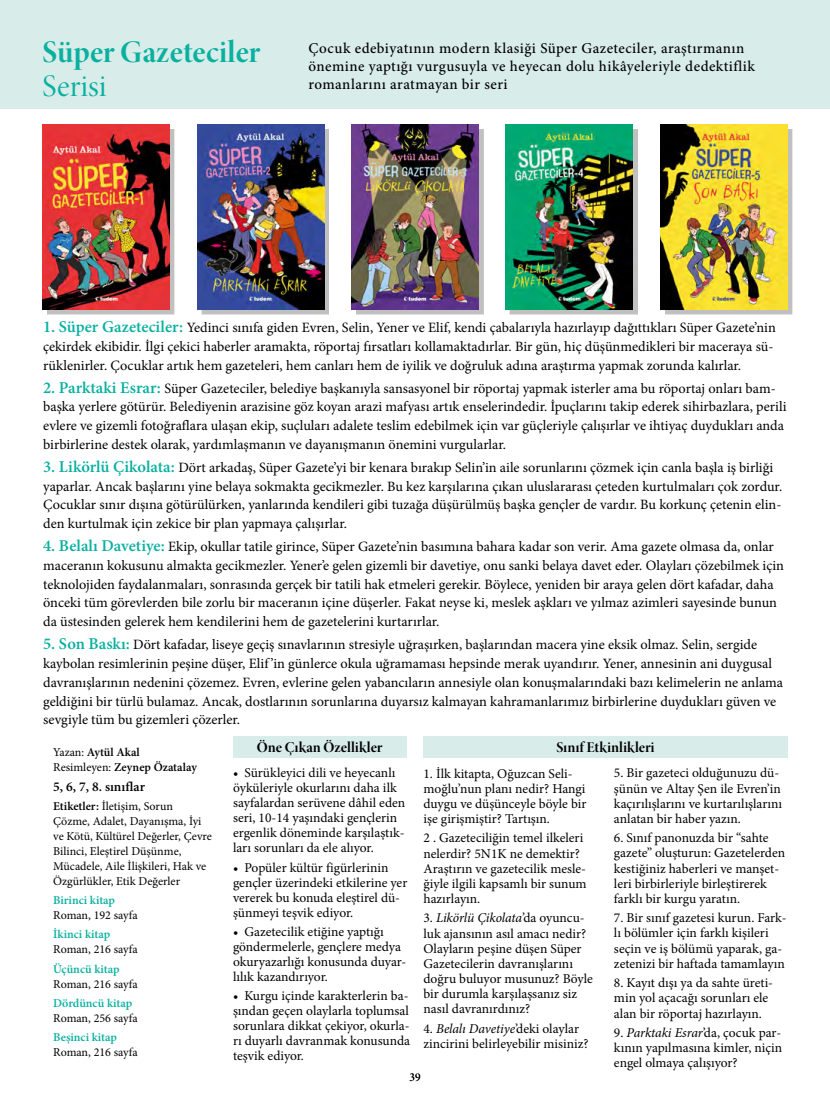
<style>
.page{position:relative;width:830px;height:1106px;background:#fff}
.page>*{position:absolute;margin:0;border:0;box-sizing:border-box;transform-origin:0 0}
.t1{font:31.5px "Minion Pro Bold Disp";color:#08b0a0}
.t2{font:31.5px "Minion Pro Disp";color:#08b0a0}
.t3{font:500 15px/18px "Minion Pro";letter-spacing:.03em;color:#000}
.t4{font:15px "Minion Pro Bold Disp";color:#000}
.t5{font:14.25px/18.8px "Minion Pro";color:#000}
.t6{font:13.5px/15.1px "Minion Pro";color:#000}
.t7{font:600 13.5px "Minion Pro";color:#000}
.t8{font:12px/15px "Minion Pro";color:#000}
.t9{font:600 12px "Minion Pro";color:#08b0a0}
.t10{font:600 12px/15px "Minion Pro";color:#000}
.t11{font:12px "Minion Pro Disp";color:#000}
.s1{font-weight:600;font-size:16.5px;color:#08b0a0}
.s2{font-weight:400}
.s3{font-weight:600}
.s4{font-style:italic}
</style>
<div class="page">
<div style="left:233px;top:736px;width:173px;height:21px;background:#d8ece9"></div>
<div style="left:423px;top:736px;width:364px;height:21px;background:#d8ece9"></div>
<div style="left:0;top:0;width:829px;height:108px;background:#d8ece9"></div>
<div style="left:47px;top:129px;width:128px;height:185px;background:#000;opacity:.25"></div>
<img style="left:43px;top:124px;width:126px;height:185px">
<div style="left:355px;top:129px;width:128px;height:185px;background:#000;opacity:.25"></div>
<img style="left:351px;top:124px;width:127px;height:185px">
<div style="left:201px;top:129px;width:128px;height:185px;background:#000;opacity:.25"></div>
<img style="left:197px;top:124px;width:127px;height:185px">
<div style="left:509px;top:129px;width:128px;height:185px;background:#000;opacity:.25"></div>
<img style="left:505px;top:124px;width:127px;height:185px">
<div style="left:664px;top:129px;width:128px;height:185px;background:#000;opacity:.25"></div>
<img style="left:660px;top:124px;width:127px;height:185px">
<h1 class="t1" style="left:43px;top:31px;width:219px">Süper Gazeteciler</h1>
<h1 class="t2" style="left:43px;top:67px;width:65px">Serisi</h1>
<p class="t3" style="left:308px;top:40px;width:448px">Çocuk edebiyatının modern klasiği Süper Gazeteciler, araştırmanın önemine yaptığı vurgusuyla ve heyecan dolu hikâyeleriyle dedektiflik romanlarını aratmayan bir seri</p>
<p class="t5" style="left:43px;top:318px;width:733px"><span class="s1">1. Süper Gazeteciler:</span> Yedinci sınıfa giden Evren, Selin, Yener ve Elif, kendi çabalarıyla hazırlayıp dağıttıkları Süper Gazete’nin çekirdek ekibidir. İlgi çekici haberler aramakta, röportaj fırsatları kollamaktadırlar. Bir gün, hiç düşünmedikleri bir maceraya sü&shy;rüklenirler. Çocuklar artık hem gazeteleri, hem canları hem de iyilik ve doğruluk adına araştırma yapmak zorunda kalırlar.</p>
<p class="t5" style="left:43px;top:379px;width:744px"><span class="s1">2. Parktaki Esrar:</span> Süper Gazeteciler, belediye başkanıyla sansasyonel bir röportaj yapmak isterler ama bu röportaj onları bam&shy;başka yerlere götürür. Belediyenin arazisine göz koyan arazi mafyası artık enselerindedir. İpuçlarını takip ederek sihirbazlara, perili evlere ve gizemli fotoğraflara ulaşan ekip, suçluları adalete teslim edebilmek için var güçleriyle çalışırlar ve ihtiyaç duydukları anda birbirlerine destek olarak, yardımlaşmanın ve dayanışmanın önemini vurgularlar.</p>
<p class="t5" style="left:43px;top:458px;width:740px"><span class="s1">3. Likörlü Çikolata:</span> Dört arkadaş, Süper Gazete’yi bir kenara bırakıp Selin’in aile sorunlarını çözmek için canla başla iş birliği yaparlar. Ancak başlarını yine belaya sokmakta gecikmezler. Bu kez karşılarına çıkan uluslararası çeteden kurtulmaları çok zordur.<br>Çocuklar sınır dışına götürülürken, yanlarında kendileri gibi tuzağa düşürülmüş başka gençler de vardır. Bu korkunç çetenin elin&shy;den kurtulmak için zekice bir plan yapmaya çalışırlar.</p>
<p class="t5" style="left:43px;top:537px;width:742px"><span class="s1">4. Belalı Davetiye:</span> Ekip, okullar tatile girince, Süper Gazete’nin basımına bahara kadar son verir. Ama gazete olmasa da, onlar maceranın kokusunu almakta gecikmezler. Yener’e gelen gizemli bir davetiye, onu sanki belaya davet eder. Olayları çözebilmek için teknolojiden faydalanmaları, sonrasında gerçek bir tatili hak etmeleri gerekir. Böylece, yeniden bir araya gelen dört kafadar, daha önceki tüm görevlerden bile zorlu bir maceranın içine düşerler. Fakat neyse ki, meslek aşkları ve yılmaz azimleri sayesinde bunun da üstesinden gelerek hem kendilerini hem de gazetelerini kurtarırlar.</p>
<p class="t5" style="left:43px;top:635px;width:741px"><span class="s1">5. Son Baskı:</span> Dört kafadar, liseye geçiş sınavlarının stresiyle uğraşırken, başlarından macera yine eksik olmaz. Selin, sergide kaybolan resimlerinin peşine düşer, Elif ’in günlerce okula uğramaması hepsinde merak uyandırır. Yener, annesinin ani duygusal davranışlarının nedenini çözemez. Evren, evlerine gelen yabancıların annesiyle olan konuşmalarındaki bazı kelimelerin ne anlama geldiğini bir türlü bulamaz. Ancak, dostlarının sorunlarına duyarsız kalmayan kahramanlarımız birbirlerine duydukları güven ve sevgiyle tüm bu gizemleri çözerler.</p>
<p class="t10" style="left:53px;top:745px;width:145px"><span class="s2">Yazan:</span> Aytül Akal<br><span class="s2">Resimleyen:</span> Zeynep Özatalay</p>
<p class="t7" style="left:53px;top:777px;width:93px">5, 6, 7, 8. sınıflar</p>
<p class="t8" style="left:53px;top:798px;width:160px"><span class="s3">Etiketler:</span> İletişim, Sorun<br>Çözme, Adalet, Dayanışma, İyi ve Kötü, Kültürel Değerler, Çevre<br>Bilinci, Eleştirel Düşünme,<br>Mücadele, Aile İlişkileri, Hak ve<br>Özgürlükler, Etik Değerler</p>
<p class="t9" style="left:53px;top:892px;width:63px">Birinci kitap</p>
<p class="t8" style="left:53px;top:907px;width:86px">Roman, 192 sayfa</p>
<p class="t9" style="left:53px;top:926px;width:58px">İkinci kitap</p>
<p class="t8" style="left:53px;top:942px;width:86px">Roman, 216 sayfa</p>
<p class="t9" style="left:53px;top:960px;width:68px">Üçüncü kitap</p>
<p class="t8" style="left:53px;top:976px;width:86px">Roman, 216 sayfa</p>
<p class="t9" style="left:53px;top:994px;width:80px">Dördüncü kitap</p>
<p class="t8" style="left:53px;top:1010px;width:86px">Roman, 256 sayfa</p>
<p class="t9" style="left:53px;top:1029px;width:65px">Beşinci kitap</p>
<p class="t8" style="left:53px;top:1044px;width:86px">Roman, 216 sayfa</p>
<p class="t4" style="left:257px;top:737px;width:127px">Öne Çıkan Özellikler</p>
<p class="t4" style="left:556px;top:737px;width:100px">Sınıf Etkinlikleri</p>
<p class="t6" style="left:233px;top:765px;width:174px">• Sürükleyici dili ve heyecanlı öyküleriyle okurlarını daha ilk sayfalardan serüvene dâhil eden seri, 10-14 yaşındaki gençlerin ergenlik döneminde karşılaştık&shy;ları sorunları da ele alıyor.</p>
<p class="t6" style="left:233px;top:860px;width:176px">• Popüler kültür figürlerinin gençler üzerindeki etkilerine yer vererek bu konuda eleştirel dü&shy;şünmeyi teşvik ediyor.</p>
<p class="t6" style="left:233px;top:924px;width:175px">• Gazetecilik etiğine yaptığı göndermelerle, gençlere medya okuryazarlığı konusunda duyar&shy;lılık kazandırıyor.</p>
<p class="t6" style="left:233px;top:988px;width:179px">• Kurgu içinde karakterlerin ba&shy;şından geçen olaylarla toplumsal sorunlara dikkat çekiyor, okurla&shy;rı duyarlı davranmak konusunda teşvik ediyor.</p>
<p class="t6" style="left:423px;top:765px;width:164px">1. İlk kitapta, Oğuzcan Seli&shy;moğlu’nun planı nedir? Hangi duygu ve düşünceyle böyle bir işe girişmiştir? Tartışın.</p>
<p class="t6" style="left:423px;top:830px;width:164px">2 . Gazeteciliğin temel ilkeleri nelerdir? 5N1K ne demektir?<br>Araştırın ve gazetecilik mesle&shy;ğiyle ilgili kapsamlı bir sunum hazırlayın.</p>
<p class="t6" style="left:423px;top:910px;width:171px">3. <span class="s4">Likörlü Çikolata</span>’da oyuncu&shy;luk ajansının asıl amacı nedir?<br>Olayların peşine düşen Süper<br>Gazetecilerin davranışlarını doğru buluyor musunuz? Böyle bir durumla karşılaşsanız siz nasıl davranırdınız?</p>
<p class="t6" style="left:423px;top:1020px;width:166px">4. <span class="s4">Belalı Davetiye</span>’deki olaylar zincirini belirleyebilir misiniz?</p>
<p class="t11" style="left:409px;top:1069px;width:12px">39</p>
<p class="t6" style="left:613px;top:765px;width:170px">5. Bir gazeteci olduğunuzu dü&shy;şünün ve Altay Şen ile Evren’in kaçırılışlarını ve kurtarılışlarını anlatan bir haber yazın.</p>
<p class="t6" style="left:613px;top:830px;width:173px">6. Sınıf panonuzda bir “sahte gazete” oluşturun: Gazetelerden kestiğiniz haberleri ve manşet&shy;leri birbirleriyle birleştirerek farklı bir kurgu yaratın.</p>
<p class="t6" style="left:613px;top:910px;width:174px">7. Bir sınıf gazetesi kurun. Fark&shy;lı bölümler için farklı kişileri seçin ve iş bölümü yaparak, ga&shy;zetenizi bir haftada tamamlayın</p>
<p class="t6" style="left:613px;top:975px;width:160px">8. Kayıt dışı ya da sahte üreti&shy;min yol açacağı sorunları ele alan bir röportaj hazırlayın.</p>
<p class="t6" style="left:613px;top:1025px;width:170px;text-align:justify">9. <span class="s4">Parktaki Esrar</span>’da, çocuk par&shy;kının yapılmasına kimler, niçin engel olmaya çalışıyor?</p>
</div>
